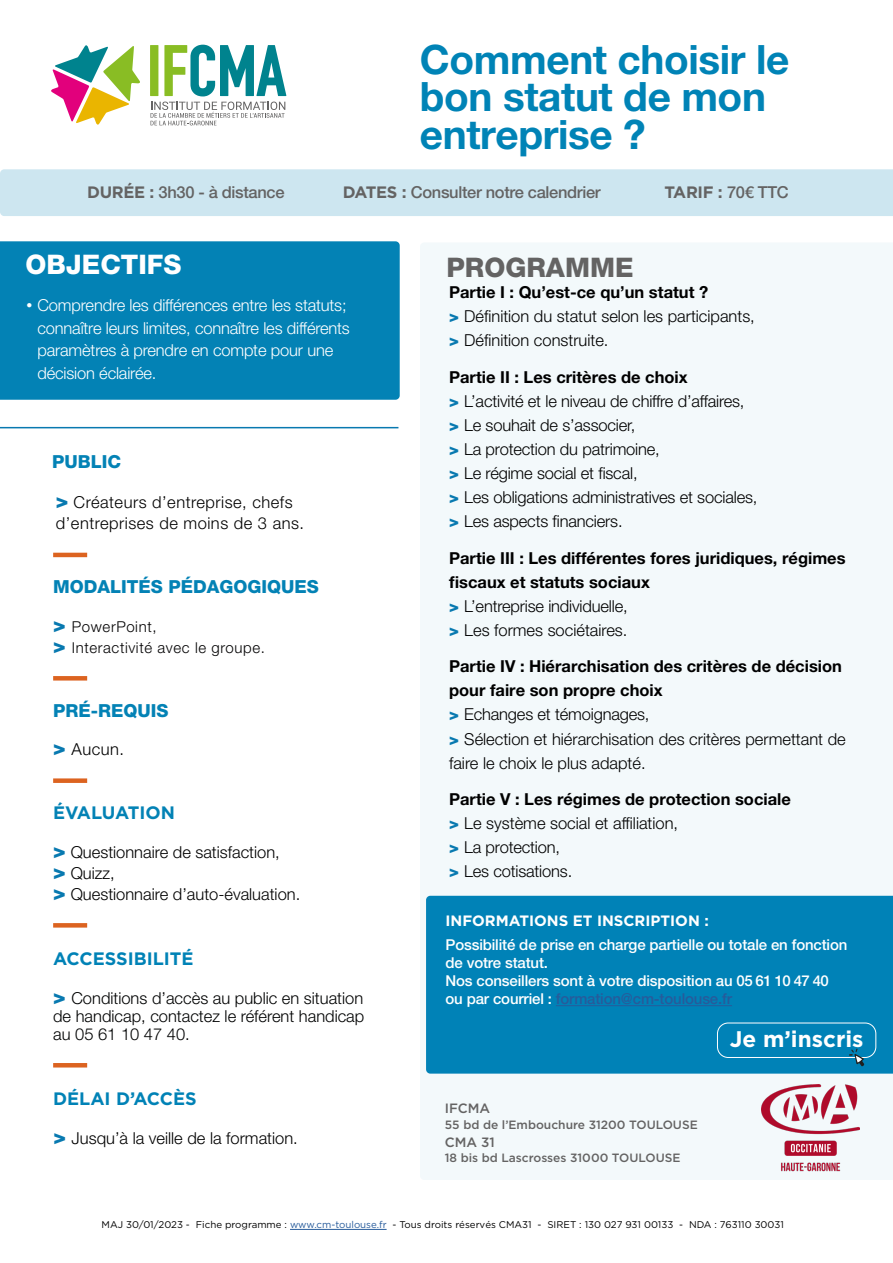
<style>
.page{position:relative;width:893px;height:1263px;background:#fff}
.page>*{position:absolute;margin:0;border:0;box-sizing:border-box;transform-origin:0 0}
.t1{font:700 40.5px/37.5px "Helvetica Neue LT Pro";letter-spacing:-.01em;color:#0083b6}
.t2{font:800 27px "Helvetica Neue LT Pro";color:#fff}
.t3{font:800 27px "Helvetica Neue LT Pro";color:#646363}
.t4{font:700 22.5px "Gotham";color:#fff}
.t5{font:800 18px "Helvetica Neue LT Pro";color:#0382b5}
.t6{font:700 18px "Gotham";color:#0082b6}
.t7{font:700 18px "Gotham";color:#0382b5}
.t8{font:300 16.5px/24px "Helvetica Neue LT Pro";color:#000}
.t9{font:300 16.5px/22.5px "Helvetica Neue LT Pro";letter-spacing:-.01em;color:#fff}
.t10{font:700 16.5px/24px "Helvetica Neue LT Pro";color:#000}
.t11{font:300 16.5px/18px "Helvetica Neue LT Pro";color:#010202;text-align:justify}
.t12{font:300 16.5px/21px "Helvetica Neue LT Pro";letter-spacing:.03em;color:#000}
.t13{font:500 16.5px "Helvetica Neue LT Pro";letter-spacing:-.02em;color:#646363}
.t14{font:700 16.5px "Gotham";letter-spacing:-.02em;color:#646363}
.t15{font:500 15px/18px "Helvetica Neue LT Pro";letter-spacing:-.01em;color:#fff}
.t16{font:300 15px/21px "Helvetica Neue LT Pro";letter-spacing:.04em;color:#040304}
.t17{font:700 15px "Gotham";color:#fff}
.t18{font:500 13.5px "Gotham";color:#646363}
.t19{font:500 12px "Gotham";color:#646363}
.t20{font:9.75px "Gotham";color:#000}
.s1{font-family:"Gotham";font-weight:700}
.s2{font-family:"Helvetica Neue LT Pro";font-weight:500}
.s3{font-family:"Gotham";font-weight:400}
.s4{font-weight:800;font-size:21px;color:#0879b0}
.s5{font-weight:700}
.s6{font-weight:800;color:#0879b0}
.s7{font-weight:300}
.s8{color:#275b9b}
</style>
<div class="page">
<div style="left:420px;top:243px;width:473px;height:937px;background:#f3f9fb"></div>
<div style="left:0;top:241px;width:400px;height:159px;background:#0382b5"></div>
<div style="left:150px;top:45px;width:8px;height:51px;background:#89bd24"></div>
<svg style="left:164px;top:45px;width:122px;height:51px"></svg>
<svg style="left:151px;top:102px;width:134px;height:23px"></svg>
<svg style="left:51px;top:45px;width:89px;height:80px"></svg>
<hr style="left:53px;top:553px;width:34px;height:4px;background:#dc6320">
<svg style="left:53px;top:676px;width:34px;height:4px"></svg>
<hr style="left:0;top:427px;width:398px;height:1px;background:#0879b0">
<div style="left:53px;top:778px;width:34px;height:5px;background:#dc6320"></div>
<svg style="left:53px;top:923px;width:34px;height:4px"></svg>
<hr style="left:290px;top:1229px;width:97px;height:1px;background:#275b9b">
<hr style="left:53px;top:1063px;width:34px;height:4px;background:#dc6320">
<div style="left:0;top:169px;width:893px;height:47px;background:#cde6f0"></div>
<img style="left:762px;top:1084px;width:97px;height:88px">
<div style="left:426px;top:896px;width:467px;height:177px;background:#0082b7"></div>
<div style="left:717px;top:1022px;width:159px;height:36px;border:1px solid #fff;border-radius:11px"></div>
<svg style="left:849px;top:1049px;width:15px;height:17px"></svg>
<hr style="left:556px;top:1005px;width:176px;height:1px;background:#275b9b">
<h1 class="t1" style="left:420px;top:39px;width:371px">Comment choisir le bon statut de mon entreprise ?</h1>
<p class="t13" style="left:87px;top:183px;width:199px"><span class="s1">DURÉE :</span> 3h30 - à distance</p>
<p class="t13" style="left:343px;top:183px;width:259px"><span class="s1">DATES :</span> Consulter notre calendrier</p>
<p class="t14" style="left:664px;top:183px;width:126px">TARIF : <span class="s2">70€ TTC</span></p>
<h2 class="t2" style="left:25px;top:248px;width:158px">OBJECTIFS</h2>
<h2 class="t3" style="left:446px;top:251px;width:189px">PROGRAMME</h2>
<p class="t9" style="left:38px;top:294px;width:314px;text-indent:-12px"><span class="s3">•</span> Comprendre les différences entre les statuts; connaître leurs limites, connaître les différents paramètres à prendre en compte pour une décision éclairée.</p>
<p class="t5" style="left:52px;top:451px;width:70px">PUBLIC</p>
<p class="t12" style="left:56px;top:492px;width:250px"><span class="s4">&gt;</span> Créateurs d’entreprise, chefs d’entreprises de moins de 3 ans.</p>
<p class="t5" style="left:53px;top:576px;width:267px">MODALITÉS PÉDAGOGIQUES</p>
<p class="t16" style="left:53px;top:615px;width:213px"><span class="s4">&gt;</span> PowerPoint,<br><span class="s4">&gt;</span> Interactivité avec le groupe.</p>
<p class="t5" style="left:53px;top:700px;width:117px">PRÉ-REQUIS</p>
<p class="t8" style="left:53px;top:737px;width:73px"><span class="s4">&gt;</span> Aucun.</p>
<p class="t7" style="left:53px;top:803px;width:123px">ÉVALUATION</p>
<p class="t8" style="left:53px;top:841px;width:249px;line-height:21px"><span class="s4">&gt;</span> Questionnaire de satisfaction,<br><span class="s4">&gt;</span> Quizz,<br><span class="s4">&gt;</span> Questionnaire d’auto-évaluation.</p>
<p class="t6" style="left:53px;top:947px;width:142px">ACCESSIBILITÉ</p>
<p class="t11" style="left:53px;top:988px;width:313px"><span class="s4">&gt;</span> Conditions d’accès au public en situation de handicap, contactez le référent handicap au 05 61 10 47 40.</p>
<p class="t6" style="left:53px;top:1087px;width:145px">DÉLAI D’ACCÈS</p>
<p class="t8" style="left:53px;top:1125px;width:246px"><span class="s4">&gt;</span> Jusqu’à la veille de la formation.</p>
<p class="t8" style="left:449px;top:280px;width:307px"><span class="s5">Partie I : Qu’est-ce qu’un statut ?<br></span><span class="s6">&gt;</span> Définition du statut selon les participants, <span class="s6">&gt;</span> Définition construite.</p>
<p class="t8" style="left:449px;top:365px;width:310px"><span class="s5">Partie II : Les critères de choix<br></span><span class="s6">&gt;</span> L’activité et le niveau de chiffre d’affaires, <span class="s6">&gt;</span> Le souhait de s’associer,<br><span class="s6">&gt;</span> La protection du patrimoine,<br><span class="s6">&gt;</span> Le régime social et fiscal,<br><span class="s6">&gt;</span> Les obligations administratives et sociales, <span class="s6">&gt;</span> Les aspects financiers.</p>
<p class="t10" style="left:449px;top:545px;width:398px">Partie III : Les différentes fores juridiques, régimes fiscaux et statuts sociaux<br><span class="s6">&gt;</span> <span class="s7">L’entreprise individuelle,<br></span><span class="s6">&gt;</span> <span class="s7">Les formes sociétaires.</span></p>
<p class="t8" style="left:449px;top:654px;width:398px"><span class="s5">Partie IV : Hiérarchisation des critères de décision pour faire son propre choix<br></span><span class="s6">&gt;</span> Echanges et témoignages,<br><span class="s6">&gt;</span> Sélection et hiérarchisation des critères permettant de faire le choix le plus adapté.</p>
<p class="t8" style="left:449px;top:787px;width:343px"><span class="s5">Partie V : Les régimes de protection sociale </span><span class="s6">&gt;</span> Le système social et affiliation,<br><span class="s6">&gt;</span> La protection,<br><span class="s6">&gt;</span> Les cotisations.</p>
<p class="t17" style="left:445px;top:912px;width:265px">INFORMATIONS ET INSCRIPTION :</p>
<p class="t15" style="left:445px;top:936px;width:403px">Possibilité de prise en charge partielle ou totale en fonction de votre statut.<br>Nos conseillers sont à votre disposition au 05 61 10 47 40 ou par courriel : <span class="s8">formation@cm-toulouse.fr</span></p>
<p class="t18" style="left:445px;top:1101px;width:47px">IFCMA</p>
<p class="t19" style="left:445px;top:1118px;width:254px">55 bd de l’Embouchure 31200 TOULOUSE</p>
<p class="t18" style="left:445px;top:1135px;width:52px">CMA 31</p>
<p class="t19" style="left:445px;top:1151px;width:237px">18 bis bd Lascrosses 31000 TOULOUSE</p>
<h3 class="t4" style="left:730px;top:1026px;width:135px">Je m’inscris</h3>
<p class="t20" style="left:102px;top:1219px;width:684px">MAJ 30/01/2023 - Fiche programme : <span class="s8">www.cm-toulouse.fr</span> - Tous droits réservés CMA31 - SIRET : 130 027 931 00133 - NDA : 763110 30031</p>
</div>
